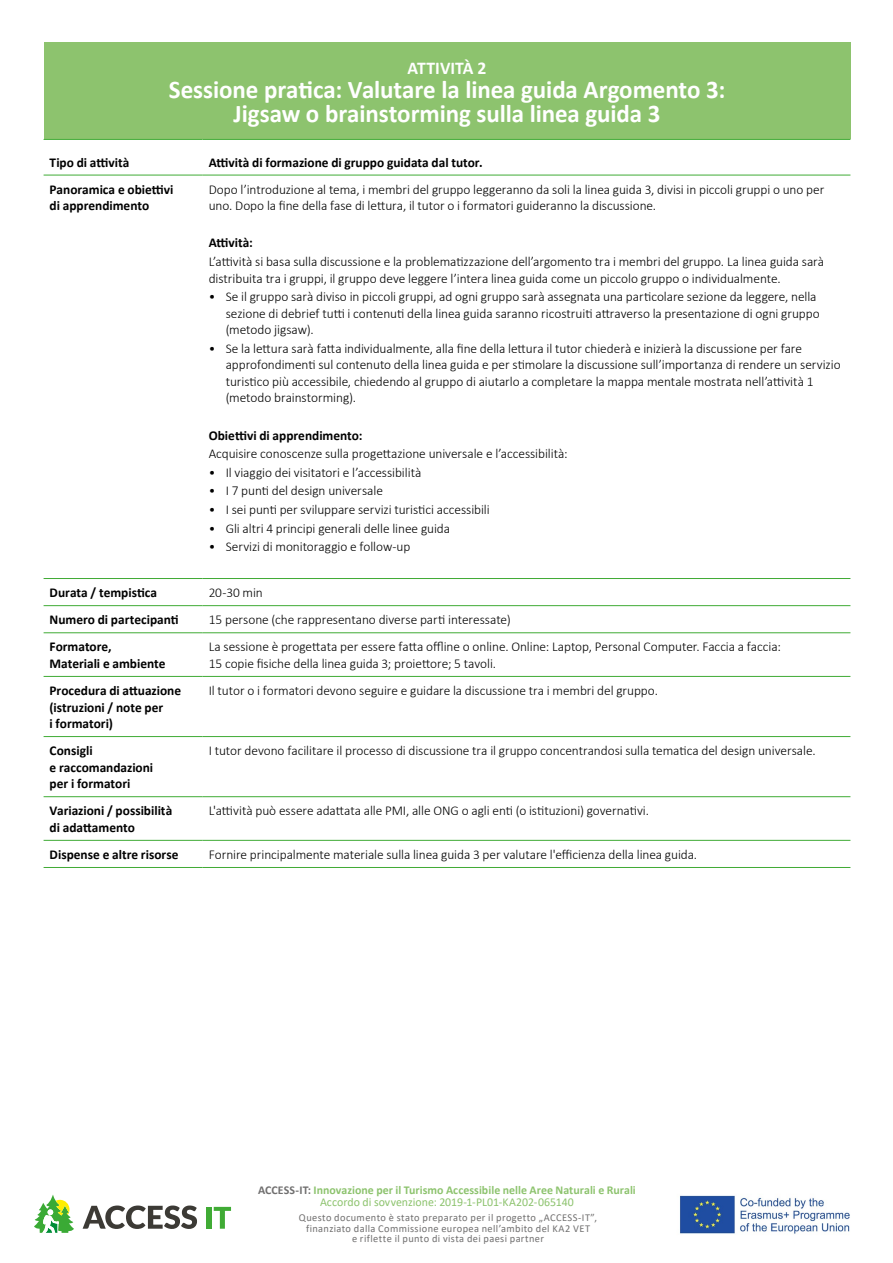
<style>
.page{position:relative;width:893px;height:1263px;background:#fff}
.page>*{position:absolute;margin:0;border:0;box-sizing:border-box;transform-origin:0 0}
.t1{font:700 25.5px/24px "Calibri";letter-spacing:-.005em;color:#fff;text-align:center}
.t2{font:700 18px "Calibri";color:#fff}
.t3{font:300 13.5px/16.5px "Calibri";letter-spacing:-.005em;color:#000}
.t4{font:700 13.5px/16.5px "Calibri";color:#000}
.t5{font:700 12px/12px "Calibri";letter-spacing:.005em;color:#8dc36e;text-align:center}
.t6{font:10.5px/10.5px "Calibri";letter-spacing:.035em;color:#706f6f;text-align:center}
.s1{color:#706f6f}
.s2{font-weight:400}
</style>
<div class="page">
<div style="left:44px;top:43px;width:806px;height:96px;background:#8dc36e"></div>
<hr style="left:44px;top:175px;width:159px;height:1px;background:#40ab35">
<hr style="left:203px;top:175px;width:647px;height:1px;background:#40ab35">
<hr style="left:44px;top:578px;width:159px;height:1px;background:#40ab35">
<hr style="left:203px;top:578px;width:647px;height:1px;background:#40ab35">
<hr style="left:44px;top:605px;width:159px;height:1px;background:#40ab35">
<hr style="left:203px;top:605px;width:647px;height:1px;background:#40ab35">
<hr style="left:44px;top:632px;width:159px;height:1px;background:#40ab35">
<hr style="left:203px;top:632px;width:647px;height:1px;background:#40ab35">
<hr style="left:44px;top:676px;width:159px;height:1px;background:#40ab35">
<hr style="left:203px;top:676px;width:647px;height:1px;background:#40ab35">
<hr style="left:44px;top:736px;width:159px;height:1px;background:#40ab35">
<hr style="left:203px;top:736px;width:647px;height:1px;background:#40ab35">
<hr style="left:44px;top:796px;width:159px;height:1px;background:#40ab35">
<hr style="left:203px;top:796px;width:647px;height:1px;background:#40ab35">
<hr style="left:44px;top:840px;width:159px;height:1px;background:#40ab35">
<hr style="left:44px;top:139px;width:159px;height:1px;background:#40ab35">
<hr style="left:203px;top:139px;width:647px;height:1px;background:#40ab35">
<hr style="left:203px;top:840px;width:647px;height:1px;background:#40ab35">
<hr style="left:44px;top:867px;width:159px;height:1px;background:#40ab35">
<hr style="left:203px;top:867px;width:647px;height:1px;background:#40ab35">
<svg style="left:83px;top:1205px;width:114px;height:24px"></svg>
<div style="left:206px;top:1207px;width:5px;height:22px;background:#40ab35"></div>
<svg style="left:214px;top:1207px;width:17px;height:22px"></svg>
<svg style="left:34px;top:1195px;width:40px;height:38px"></svg>
<img style="left:680px;top:1195px;width:170px;height:39px">
<h2 class="t2" style="left:408px;top:56px;width:80px">ATTIVITÀ 2</h2>
<h1 class="t1" style="left:169px;top:78px;width:558px">Sessione pratica: Valutare la linea guida Argomento 3:<br>Jigsaw o brainstorming sulla linea guida 3</h1>
<p class="t4" style="left:50px;top:154px;width:81px">Tipo di attività</p>
<p class="t4" style="left:209px;top:154px;width:275px">Attività di formazione di gruppo guidata dal tutor.</p>
<p class="t4" style="left:50px;top:181px;width:125px">Panoramica e obiettivi di apprendimento</p>
<p class="t3" style="left:209px;top:181px;width:617px">Dopo l’introduzione al tema, i membri del gruppo leggeranno da soli la linea guida 3, divisi in piccoli gruppi o uno per uno. Dopo la fine della fase di lettura, il tutor o i formatori guideranno la discussione.</p>
<p class="t4" style="left:209px;top:235px;width:46px">Attività:</p>
<p class="t3" style="left:209px;top:253px;width:617px">L’attività si basa sulla discussione e la problematizzazione dell’argomento tra i membri del gruppo. La linea guida sarà distribuita tra i gruppi, il gruppo deve leggere l’intera linea guida come un piccolo gruppo o individualmente.</p>
<p class="t3" style="left:226px;top:288px;width:596px;text-indent:-17px">• Se il gruppo sarà diviso in piccoli gruppi, ad ogni gruppo sarà assegnata una particolare sezione da leggere, nella sezione di debrief tutti i contenuti della linea guida saranno ricostruiti attraverso la presentazione di ogni gruppo (metodo jigsaw).</p>
<p class="t3" style="left:226px;top:340px;width:616px;text-indent:-17px">• Se la lettura sarà fatta individualmente, alla fine della lettura il tutor chiederà e inizierà la discussione per fare approfondimenti sul contenuto della linea guida e per stimolare la discussione sull’importanza di rendere un servizio turistico più accessibile, chiedendo al gruppo di aiutarlo a completare la mappa mentale mostrata nell’attività 1 (metodo brainstorming).</p>
<p class="t4" style="left:209px;top:427px;width:155px">Obiettivi di apprendimento:</p>
<p class="t3" style="left:209px;top:445px;width:360px">Acquisire conoscenze sulla progettazione universale e l’accessibilità:</p>
<p class="t3" style="left:209px;top:464px;width:214px">• Il viaggio dei visitatori e l’accessibilità</p>
<p class="t3" style="left:209px;top:483px;width:176px">• I 7 punti del design universale</p>
<p class="t3" style="left:209px;top:501px;width:283px">• I sei punti per sviluppare servizi turistici accessibili</p>
<p class="t3" style="left:209px;top:520px;width:243px">• Gli altri 4 principi generali delle linee guida</p>
<p class="t3" style="left:209px;top:538px;width:203px">• Servizi di monitoraggio e follow-up</p>
<p class="t4" style="left:50px;top:584px;width:109px">Durata / tempistica</p>
<p class="t3" style="left:209px;top:584px;width:56px">20-30 min</p>
<p class="t4" style="left:50px;top:611px;width:131px">Numero di partecipanti</p>
<p class="t3" style="left:209px;top:611px;width:303px">15 persone (che rappresentano diverse parti interessate)</p>
<p class="t4" style="left:50px;top:638px;width:117px">Formatore,<br>Materiali e ambiente</p>
<p class="t3" style="left:209px;top:638px;width:574px">La sessione è progettata per essere fatta offline o online. Online: Laptop, Personal Computer. Faccia a faccia:<br>15 copie fisiche della linea guida 3; proiettore; 5 tavoli.</p>
<p class="t4" style="left:50px;top:682px;width:133px">Procedura di attuazione (istruzioni / note per<br>i formatori)</p>
<p class="t3" style="left:209px;top:682px;width:451px">Il tutor o i formatori devono seguire e guidare la discussione tra i membri del gruppo.</p>
<p class="t4" style="left:50px;top:742px;width:105px">Consigli<br>e raccomandazioni per i formatori</p>
<p class="t3" style="left:209px;top:742px;width:608px">I tutor devono facilitare il processo di discussione tra il gruppo concentrandosi sulla tematica del design universale.</p>
<p class="t4" style="left:50px;top:802px;width:124px">Variazioni / possibilità di adattamento</p>
<p class="t3" style="left:209px;top:802px;width:442px">L'attività può essere adattata alle PMI, alle ONG o agli enti (o istituzioni) governativi.</p>
<p class="t4" style="left:50px;top:846px;width:130px">Dispense e altre risorse</p>
<p class="t3" style="left:209px;top:846px;width:490px">Fornire principalmente materiale sulla linea guida 3 per valutare l'efficienza della linea guida.</p>
<p class="t5" style="left:258px;top:1183px;width:379px"><span class="s1">ACCESS-IT:</span> Innovazione per il Turismo Accessibile nelle Aree Naturali e Rurali<br><span class="s2">Accordo di sovvenzione: 2019-1-PL01-KA202-065140</span></p>
<p class="t6" style="left:299px;top:1212px;width:300px">Questo documento è stato preparato per il progetto „ACCESS-IT”, finanziato dalla Commissione europea nell’ambito del KA2 VET<br>e riflette il punto di vista dei paesi partner</p>
</div>
